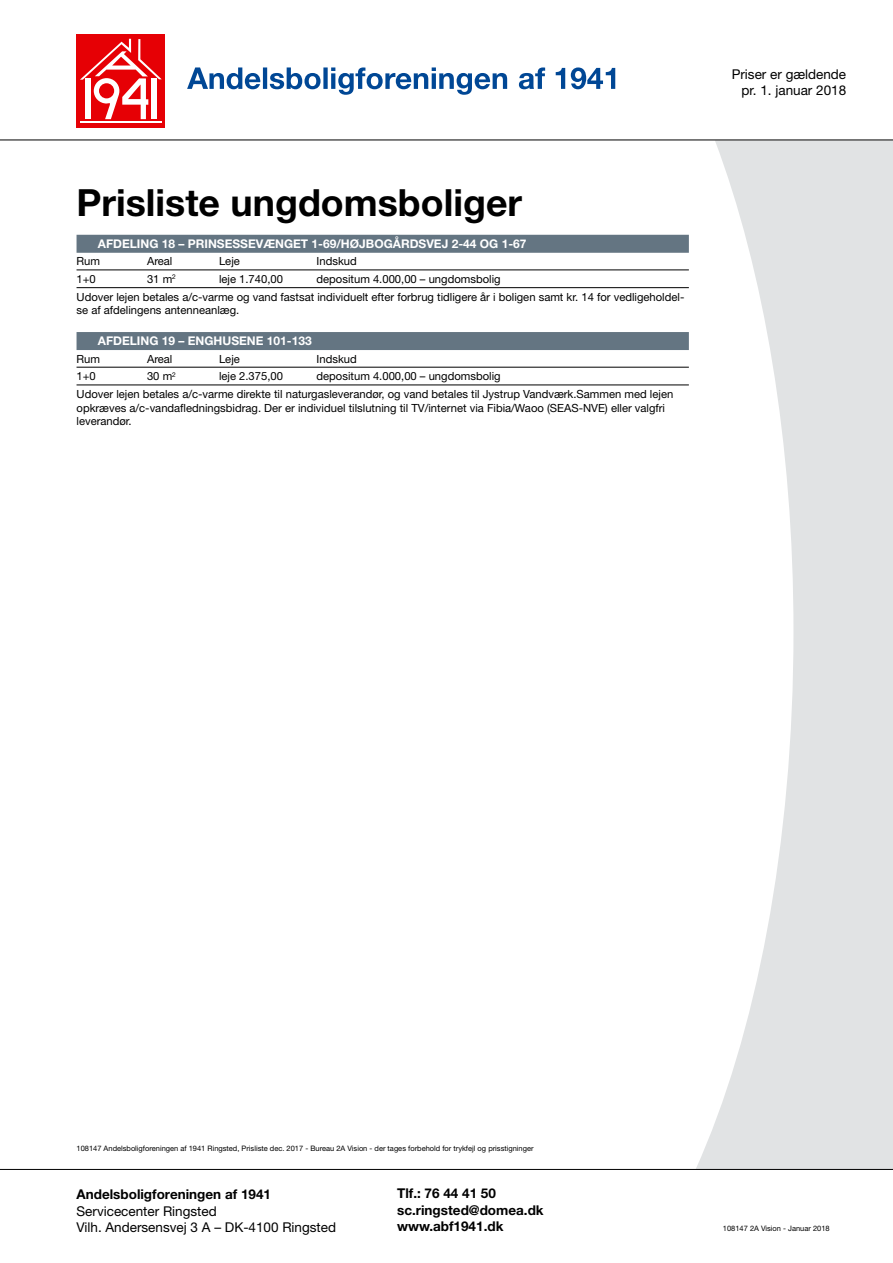
<style>
.page{position:relative;width:893px;height:1263px;background:#fff}
.page>*{position:absolute;margin:0;border:0;box-sizing:border-box;transform-origin:0 0}
.t1{font:700 37.5px "Helvetica Neue";color:#000}
.t2{font:13.5px/16.5px "Helvetica Neue";color:#000;text-align:right}
.t3{font:700 13.5px/16.5px "Helvetica Neue";color:#000}
.t4{font:700 12px "Helvetica Neue";color:#fff}
.t5{font:11.25px/17.7px "Helvetica Neue";color:#000}
.t6{font:7.5px "Helvetica Neue";color:#000}
</style>
<div class="page">
<div style="left:77px;top:34px;width:88px;height:94px;background:#e60005"></div>
<hr style="left:80px;top:121px;width:81px;height:2px;background:#fff">
<svg style="left:80px;top:39px;width:82px;height:80px"></svg>
<svg style="left:187px;top:67px;width:320px;height:28px"></svg>
<svg style="left:519px;top:67px;width:96px;height:22px"></svg>
<svg style="left:696px;top:141px;width:197px;height:1028px;fill:#e1e3e4"></svg>
<hr style="left:0;top:140px;width:893px;height:1px;background:#000">
<hr style="left:0;top:1169px;width:893px;height:1px;background:#000">
<div style="left:77px;top:235px;width:612px;height:18px;background:#647582"></div>
<hr style="left:77px;top:269px;width:612px;height:1px;background:#000">
<hr style="left:77px;top:287px;width:612px;height:1px;background:#000">
<div style="left:77px;top:332px;width:612px;height:18px;background:#647582"></div>
<hr style="left:77px;top:367px;width:612px;height:1px;background:#000">
<hr style="left:77px;top:385px;width:612px;height:1px;background:#000">
<h1 class="t1" style="left:77px;top:180px;width:447px">Prisliste ungdomsboliger</h1>
<p class="t4" style="left:98px;top:236px;width:430px">AFDELING 18 – PRINSESSEVÆNGET 1-69/HØJBOGÅRDSVEJ 2-44 OG 1-67</p>
<p class="t5" style="left:77px;top:252px;width:25px">Rum</p>
<p class="t5" style="left:147px;top:252px;width:27px">Areal</p>
<p class="t5" style="left:219px;top:252px;width:22px">Leje</p>
<p class="t5" style="left:317px;top:252px;width:42px">Indskud</p>
<p class="t5" style="left:77px;top:270px;width:21px">1+0</p>
<p class="t5" style="left:147px;top:270px;width:30px">31 m<sup>2</sup></p>
<p class="t5" style="left:219px;top:270px;width:65px">leje 1.740,00</p>
<p class="t5" style="left:77px;top:270px;width:609px;text-indent:240px">depositum 4.000,00 – ungdomsbolig<br>Udover lejen betales a/c-varme og vand fastsat individuelt efter forbrug tidligere år i boligen samt kr. 14 for vedligeholdel-</p>
<p class="t5" style="left:77px;top:301px;width:164px">se af afdelingens antenneanlæg.</p>
<p class="t4" style="left:98px;top:333px;width:216px">AFDELING 19 – ENGHUSENE 101-133</p>
<p class="t5" style="left:77px;top:350px;width:25px">Rum</p>
<p class="t5" style="left:147px;top:350px;width:27px">Areal</p>
<p class="t5" style="left:219px;top:350px;width:22px">Leje</p>
<p class="t5" style="left:317px;top:350px;width:42px">Indskud</p>
<p class="t5" style="left:77px;top:367px;width:21px">1+0</p>
<p class="t5" style="left:147px;top:367px;width:30px">30 m<sup>2</sup></p>
<p class="t5" style="left:219px;top:367px;width:65px">leje 2.375,00</p>
<p class="t5" style="left:77px;top:367px;width:598px;text-indent:240px">depositum 4.000,00 – ungdomsbolig<br>Udover lejen betales a/c-varme direkte til naturgasleverandør, og vand betales til Jystrup Vandværk.Sammen med lejen</p>
<p class="t5" style="left:77px;top:401px;width:590px;line-height:13.5px">opkræves a/c-vandafledningsbidrag. Der er individuel tilslutning til TV/internet via Fibia/Waoo (SEAS-NVE) eller valgfri leverandør.</p>
<p class="t2" style="left:732px;top:65px;width:116px">Priser er gældende pr. 1. januar 2018</p>
<p class="t6" style="left:77px;top:1143px;width:459px">108147 Andelsboligforeningen af 1941 Ringsted, Prisliste dec. 2017 - Bureau 2A Vision - der tages forbehold for trykfejl og prisstigninger</p>
<p class="t3" style="left:77px;top:1186px;width:196px">Andelsboligforeningen af 1941</p>
<p class="t2" style="left:77px;top:1202px;width:261px;text-align:left">Servicecenter Ringsted<br>Vilh. Andersensvej 3 A – DK-4100 Ringsted</p>
<p class="t3" style="left:397px;top:1185px;width:148px">Tlf.: 76 44 41 50 sc.ringsted@domea.dk www.abf1941.dk</p>
<p class="t6" style="left:723px;top:1224px;width:108px">108147 2A Vision - Januar 2018</p>
</div>
